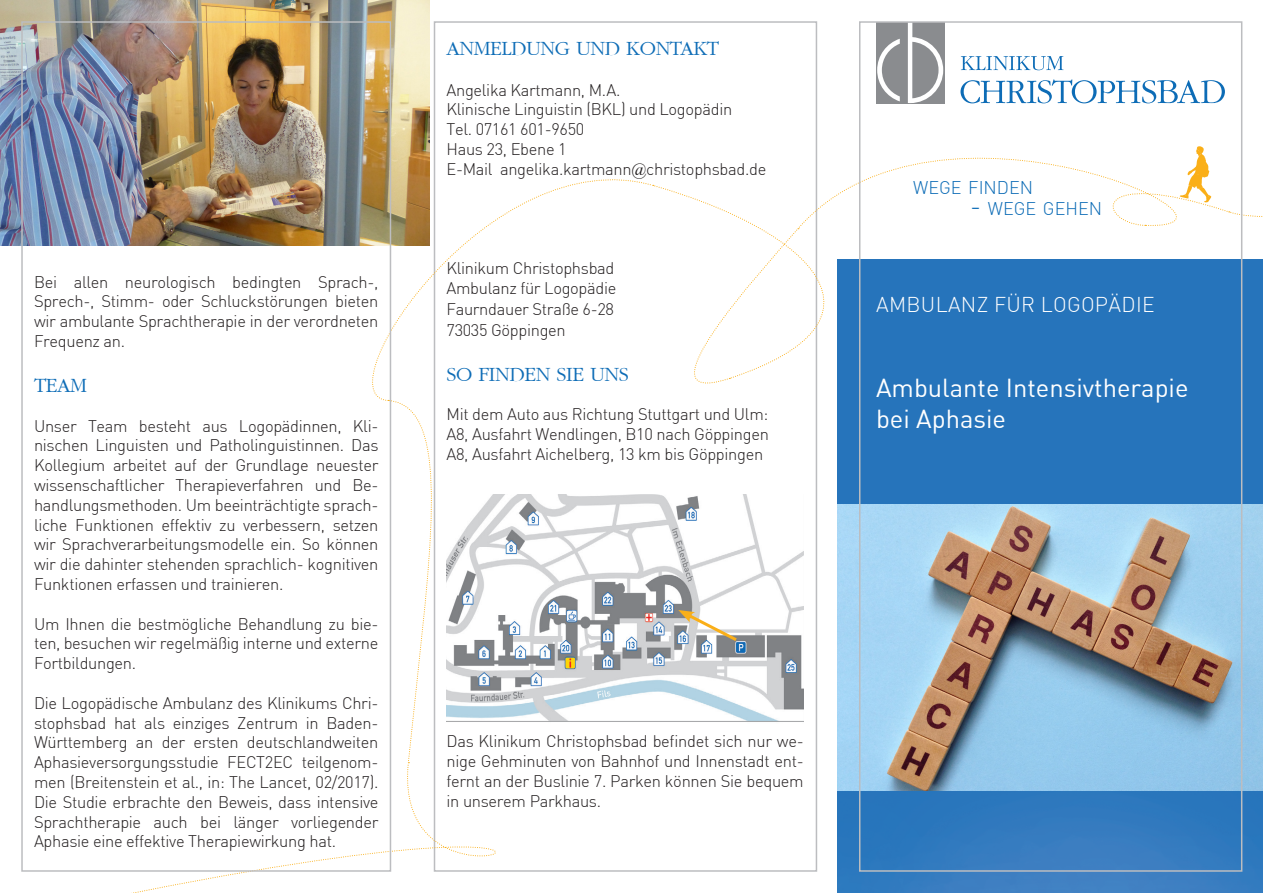
<style>
.page{position:relative;width:1263px;height:893px;background:#fff}
.page>*{position:absolute;margin:0;border:0;box-sizing:border-box;transform-origin:0 0}
.t1{font:25.5px "DIN Pro";color:#fff}
.Überschrift{font:21px "I Garamond";letter-spacing:-.02em;color:#0d6cb6}
.Aufzählung{font:300 21px "DIN Pro";letter-spacing:.015em;color:#fff}
.Fließtext{font:21px "I Garamond";color:#0d6cb6}
.t2{font:300 18px "DIN Pro";color:#0d6cb6}
.Fließtext-2{font:300 16.5px/19.8px "DIN Pro";letter-spacing:-.02em;color:#231f20;text-align:justify}
.Zeilenabstand_nach_Ü{font:300 16.5px "DIN Pro";letter-spacing:-.02em;color:#231f20}
.s1{font-family:"Times New Roman";font-weight:400}
.s2{font-size:25.8px}
</style>
<div class="page">
<img style="left:838px;top:259px;width:425px;height:634px">
<svg style="left:961px;top:56px;width:102px;height:14px"></svg>
<svg style="left:877px;top:24px;width:66px;height:47px"></svg>
<svg style="left:131px;top:763px;width:663px;height:130px"></svg>
<svg style="left:372px;top:141px;width:281px;height:260px"></svg>
<svg style="left:654px;top:185px;width:247px;height:194px"></svg>
<svg style="left:798px;top:71px;width:445px;height:159px"></svg>
<svg style="left:391px;top:399px;width:64px;height:364px"></svg>
<svg style="left:636px;top:228px;width:163px;height:173px"></svg>
<svg style="left:1089px;top:146px;width:174px;height:80px"></svg>
<img style="left:446px;top:494px;width:358px;height:232px">
<img style="left:838px;top:505px;width:425px;height:286px">
<img style="left:0;top:0;width:429px;height:246px">
<svg style="left:678px;top:610px;width:62px;height:34px"></svg>
<div style="left:21px;top:21px;width:370px;height:851px;border:2px solid #bcbdc0"></div>
<div style="left:859px;top:21px;width:383px;height:851px;border:2px solid #bcbdc0"></div>
<p class="Fließtext-2" style="left:34px;top:271px;width:346px">Bei allen neurologisch bedingten Sprach-, Sprech-, Stimm- oder Schluckstörungen bieten wir ambulante Sprachtherapie in der verordneten Frequenz an.</p>
<p class="Fließtext" style="left:34px;top:374px;width:54px">TEAM</p>
<p class="Fließtext-2" style="left:34px;top:415px;width:346px">Unser Team besteht aus Logopädinnen, Kli&shy;nischen Linguisten und Patholinguistinnen. Das Kollegium arbeitet auf der Grundlage neuester wissenschaftlicher Therapieverfahren und Be&shy;handlungsmethoden. Um beeinträchtigte sprach&shy;liche Funktionen effektiv zu verbessern, setzen wir Sprachverarbeitungsmodelle ein. So können wir die dahinter stehenden sprachlich- kognitiven Funktionen erfassen und trainieren.</p>
<p class="Fließtext-2" style="left:34px;top:613px;width:346px">Um Ihnen die bestmögliche Behandlung zu bie&shy;ten, besuchen wir regelmäßig interne und externe Fortbildungen.</p>
<p class="Fließtext-2" style="left:34px;top:693px;width:346px">Die Logopädische Ambulanz des Klinikums Chri&shy;stophsbad hat als einziges Zentrum in Baden-Württemberg an der ersten deutschlandweiten Aphasieversorgungsstudie FECT2EC teilgenom&shy;men (Breitenstein et al., in: The Lancet, 02/2017).<br>Die Studie erbrachte den Beweis, dass intensive Sprachtherapie auch bei länger vorliegender Aphasie eine effektive Therapiewirkung hat.</p>
<p class="Überschrift" style="left:446px;top:37px;width:274px">ANMELDUNG UND KONTAKT</p>
<p class="Fließtext-2" style="left:446px;top:80px;width:176px">Angelika Kartmann, M.A.</p>
<p class="Fließtext-2" style="left:446px;top:99px;width:287px">Klinische Linguistin (BKL) und Logopädin</p>
<p class="Fließtext-2" style="left:446px;top:119px;width:139px">Tel. 07161 601-9650</p>
<p class="Fließtext-2" style="left:446px;top:139px;width:122px">Haus 23, Ebene 1</p>
<p class="Fließtext-2" style="left:446px;top:159px;width:321px">E-Mail angelika.kartmann<span class="s1">@</span>christophsbad.de</p>
<p class="Fließtext-2" style="left:446px;top:258px;width:169px">Klinikum Christophsbad</p>
<p class="Fließtext-2" style="left:446px;top:278px;width:171px">Ambulanz für Logopädie</p>
<p class="Fließtext-2" style="left:446px;top:299px;width:169px">Faurndauer Straße 6-28</p>
<p class="Fließtext-2" style="left:446px;top:320px;width:121px">73035 Göppingen</p>
<p class="Überschrift" style="left:446px;top:363px;width:184px">SO FINDEN SIE UNS</p>
<p class="Zeilenabstand_nach_Ü" style="left:446px;top:404px;width:323px">Mit dem Auto aus Richtung Stuttgart und Ulm:</p>
<p class="Fließtext-2" style="left:446px;top:424px;width:324px">A8, Ausfahrt Wendlingen, B10 nach Göppingen</p>
<p class="Fließtext-2" style="left:446px;top:444px;width:318px">A8, Ausfahrt Aichelberg, 13 km bis Göppingen</p>
<p class="Fließtext-2" style="left:446px;top:731px;width:359px">Das Klinikum Christophsbad befindet sich nur we&shy;nige Gehminuten von Bahnhof und Innenstadt ent&shy;fernt an der Buslinie 7. Parken können Sie bequem in unserem Parkhaus.</p>
<p class="t2" style="left:913px;top:176px;width:122px">WEGE FINDEN</p>
<p class="t2" style="left:970px;top:197px;width:133px"><span class="s2">-</span> WEGE GEHEN</p>
<p class="Aufzählung" style="left:876px;top:292px;width:280px">AMBULANZ FÜR LOGOPÄDIE</p>
<p class="t1" style="left:876px;top:372px;width:314px">Ambulante Intensivtherapie</p>
<p class="t1" style="left:876px;top:403px;width:132px">bei Aphasie</p>
</div>
